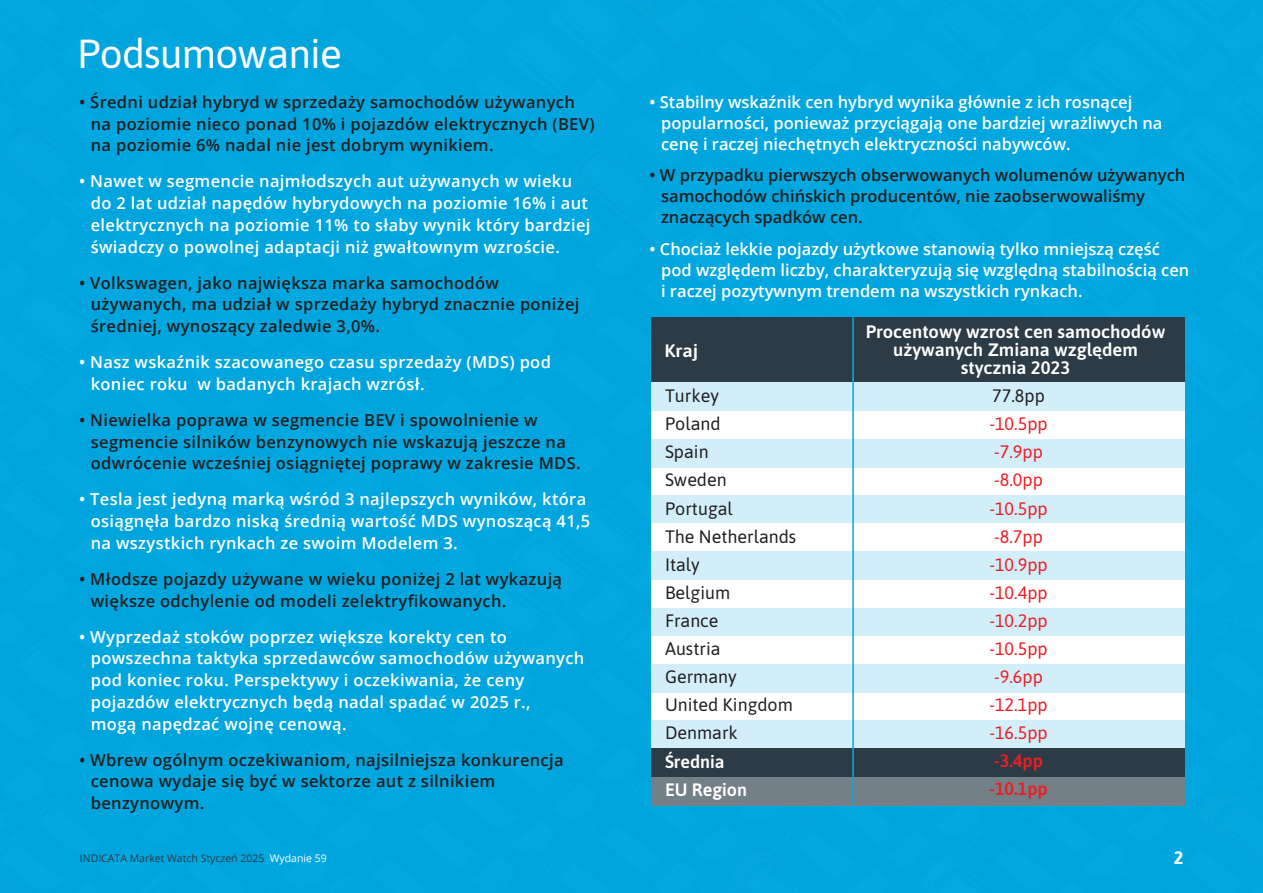
<style>
.page{position:relative;width:1263px;height:893px;background:#01a5de}
.page>*{position:absolute;margin:0;border:0;box-sizing:border-box;transform-origin:0 0}
.t1{font:40.5px "Asap";letter-spacing:-.02em;color:#fff}
.t2{font:18px/28px "Asap";color:#231f20}
.t3{font:18px/28px "Asap";color:#ed1d24}
.t4{font:600 18px/18px "Asap";color:#fff}
.t5{font:600 18px/28px "Asap";color:#ed1d24}
.t6{font:600 18px "Asap";color:#fff;scale:1.06 1}
.t7{font:700 18px "Asap";color:#fff}
.t8{font:600 16.5px/21.8px "Open Sans";letter-spacing:.02em;color:#fff}
.t9{font:600 16.5px/21.8px "Open Sans";letter-spacing:.02em;color:#231f20}
.t10{font:600 16.5px/21px "Open Sans";color:#fff}
.t11{font:600 16.5px/21px "Open Sans";color:#231f20}
.t12{font:10.5px "Open Sans";color:#2c3b46}
.s1{color:#fff}
</style>
<div class="page">
<div style="left:651px;top:317px;width:533px;height:66px;background:#2c3b46"></div>
<div style="left:651px;top:383px;width:533px;height:28px;background:#d2eef9"></div>
<div style="left:651px;top:411px;width:533px;height:28px;background:#fff"></div>
<div style="left:651px;top:467px;width:533px;height:28px;background:#fff"></div>
<div style="left:651px;top:439px;width:533px;height:28px;background:#d2eef9"></div>
<div style="left:651px;top:495px;width:533px;height:29px;background:#d2eef9"></div>
<div style="left:651px;top:524px;width:533px;height:28px;background:#fff"></div>
<div style="left:651px;top:580px;width:533px;height:28px;background:#fff"></div>
<div style="left:651px;top:552px;width:533px;height:28px;background:#d2eef9"></div>
<div style="left:651px;top:608px;width:533px;height:28px;background:#d2eef9"></div>
<div style="left:651px;top:636px;width:533px;height:28px;background:#fff"></div>
<div style="left:651px;top:692px;width:533px;height:29px;background:#fff"></div>
<div style="left:651px;top:664px;width:533px;height:28px;background:#d2eef9"></div>
<div style="left:651px;top:721px;width:533px;height:28px;background:#d2eef9"></div>
<div style="left:651px;top:749px;width:533px;height:28px;background:#2c3b46"></div>
<div style="left:651px;top:777px;width:533px;height:28px;background:#748087"></div>
<hr style="left:852px;top:317px;width:2px;height:488px;background:#00ade8">
<h1 class="t1" style="left:78px;top:38px;width:266px">Podsumowanie</h1>
<p class="t9" style="left:91px;top:91px;width:505px;text-indent:-12px">• Średni udział hybryd w sprzedaży samochodów używanych na poziomie nieco ponad 10% i pojazdów elektrycznych (BEV) na poziomie 6% nadal nie jest dobrym wynikiem.</p>
<p class="t8" style="left:91px;top:170px;width:501px;text-indent:-12px">• Nawet w segmencie najmłodszych aut używanych w wieku do 2 lat udział napędów hybrydowych na poziomie 16% i aut elektrycznych na poziomie 11% to słaby wynik który bardziej świadczy o powolnej adaptacji niż gwałtownym wzroście.</p>
<p class="t9" style="left:91px;top:271px;width:490px;text-indent:-12px">• Volkswagen, jako największa marka samochodów używanych, ma udział w sprzedaży hybryd znacznie poniżej średniej, wynoszący zaledwie 3,0%.</p>
<p class="t8" style="left:91px;top:351px;width:462px;text-indent:-12px">• Nasz wskaźnik szacowanego czasu sprzedaży (MDS) pod koniec roku w badanych krajach wzrósł.</p>
<p class="t9" style="left:91px;top:409px;width:491px;text-indent:-12px">• Niewielka poprawa w segmencie BEV i spowolnienie w segmencie silników benzynowych nie wskazują jeszcze na odwrócenie wcześniej osiągniętej poprawy w zakresie MDS.</p>
<p class="t8" style="left:91px;top:488px;width:501px;text-indent:-12px">• Tesla jest jedyną marką wśród 3 najlepszych wyników, która osiągnęła bardzo niską średnią wartość MDS wynoszącą 41,5 na wszystkich rynkach ze swoim Modelem 3.</p>
<p class="t9" style="left:91px;top:568px;width:473px;text-indent:-12px">• Młodsze pojazdy używane w wieku poniżej 2 lat wykazują większe odchylenie od modeli zelektryfikowanych.</p>
<p class="t8" style="left:91px;top:625px;width:495px;text-indent:-12px">• Wyprzedaż stoków poprzez większe korekty cen to powszechna taktyka sprzedawców samochodów używanych pod koniec roku. Perspektywy i oczekiwania, że ceny pojazdów elektrycznych będą nadal spadać w 2025 r.,<br>mogą napędzać wojnę cenową.</p>
<p class="t9" style="left:91px;top:748px;width:474px;text-indent:-12px">• Wbrew ogólnym oczekiwaniom, najsilniejsza konkurencja cenowa wydaje się być w sektorze aut z silnikiem benzynowym.</p>
<p class="t12" style="left:80px;top:851px;width:248px">INDICATA Market Watch Styczeń 2025 <span class="s1">Wydanie 59</span></p>
<p class="t10" style="left:661px;top:92px;width:503px;text-indent:-12px">ï Stabilny wskaźnik cen hybryd wynika głównie z ich rosnącej popularności, ponieważ przyciągają one bardziej wrażliwych na cenę i raczej niechętnych elektryczności nabywców.</p>
<p class="t11" style="left:661px;top:165px;width:526px;text-indent:-12px">ï W przypadku pierwszych obserwowanych wolumenów używanych samochodów chińskich producentów, nie zaobserwowaliśmy znaczących spadków cen.</p>
<p class="t10" style="left:661px;top:239px;width:530px;text-indent:-12px">ï Chociaż lekkie pojazdy użytkowe stanowią tylko mniejszą część pod względem liczby, charakteryzują się względną stabilnością cen i raczej pozytywnym trendem na wszystkich rynkach.</p>
<p class="t6" style="left:664px;top:344px;width:33px">Kraj</p>
<p class="t2" style="left:665px;top:383px;width:133px">Turkey<br>Poland<br>Spain<br>Sweden<br>Portugal<br>The Netherlands<br>Italy<br>Belgium<br>France<br>Austria<br>Germany<br>United Kingdom<br>Denmark</p>
<p class="t4" style="left:665px;top:747px;width:84px;line-height:28px">Średnia<br>EU Region</p>
<p class="t4" style="left:866px;top:322px;width:301px;text-align:center">Procentowy wzrost cen samochodów używanych Zmiana względem stycznia 2023</p>
<p class="t2" style="left:992px;top:383px;width:54px">77.8pp</p>
<p class="t3" style="left:989px;top:411px;width:60px">-10.5pp -7.9pp -8.0pp -10.5pp -8.7pp -10.9pp -10.4pp -10.2pp -10.5pp -9.6pp -12.1pp -16.5pp</p>
<p class="t5" style="left:989px;top:746px;width:60px">-3.4pp -10.1pp</p>
<p class="t7" style="left:1174px;top:847px;width:11px">2</p>
</div>
